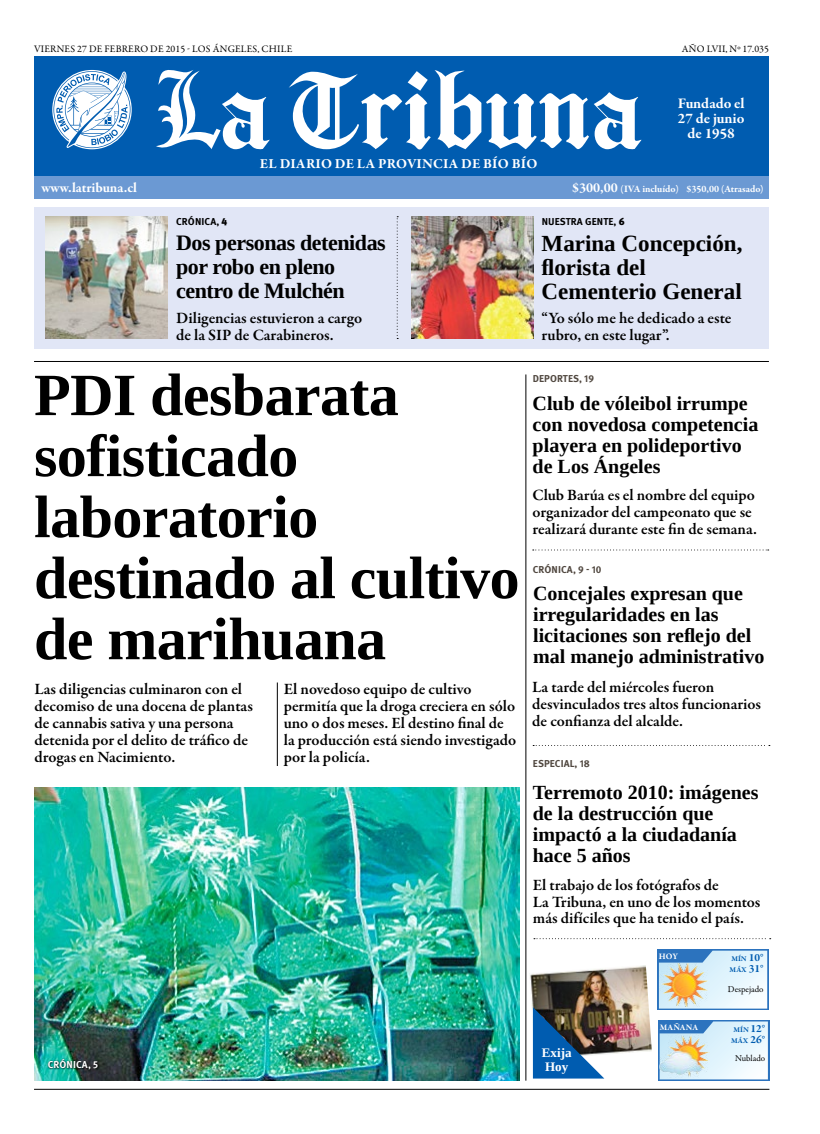
<style>
.page{position:relative;width:820px;height:1134px;background:#fff}
.page>*{position:absolute;margin:0;border:0;box-sizing:border-box;transform-origin:0 0}
.t1{font:700 60px/61px "Liberation Serif";letter-spacing:-.01em;color:#000}
.t2{font:700 23px/24px "Liberation Serif";color:#000}
.t3{font:700 22px/24px "Liberation Serif";letter-spacing:-.02em;color:#000}
.t4{font:700 20px/21px "Liberation Serif";color:#000}
.t5{font:600 16px/17px "Garamond Premr Pro";color:#000}
.t6{font:700 15px/15px "Garamond Premr Pro";letter-spacing:-.015em;color:#fff;text-align:center}
.t7{font:700 14px "Garamond Premr Pro";letter-spacing:.01em;color:#fff}
.t8{font:700 13px/14px "Liberation Serif";color:#fff}
.t9{font:10px "Garamond Premr Pro";letter-spacing:.02em;color:#000}
.t10{font:700 10px "Meta Pro";letter-spacing:.01em;color:#50473f}
.t11{font:700 10px "Garamond Premr Pro";color:#fff}
.t12{font:700 10px "Meta Pro";letter-spacing:.01em;color:#000}
.t13{font:700 10px "Meta Pro";letter-spacing:.01em;color:#fff}
.t14{font:9px "Garamond Premr Pro";color:#000}
.t15{font:700 8.5px "Garamond Premr Pro";letter-spacing:.005em;color:#fff}
.t16{font:700 7.5px/11.3px "Garamond Premr Pro";letter-spacing:.005em;color:#005cb0;text-align:center}
.s1{font-size:10px}
.s2{font-weight:900}
.s3{font-size:11.3px}
</style>
<div class="page">
<img style="left:34px;top:787px;width:485px;height:294px">
<div style="left:34px;top:56px;width:734px;height:142px;background:#005cb0"></div>
<div style="left:34px;top:177px;width:734px;height:22px;background:#6b99d3"></div>
<div style="left:34px;top:207px;width:734px;height:141px;background:#e1e6f6"></div>
<svg style="left:289px;top:70px;width:352px;height:80px"></svg>
<svg style="left:156px;top:70px;width:113px;height:79px"></svg>
<svg style="left:53px;top:71px;width:77px;height:77px"></svg>
<svg style="left:396px;top:216px;width:2px;height:123px"></svg>
<hr style="left:34px;top:361px;width:734px;height:1px;background:#000">
<img style="left:45px;top:217px;width:122px;height:121px">
<hr style="left:525px;top:374px;width:1px;height:707px;background:#000">
<hr style="left:34px;top:1089px;width:735px;height:1px;background:#000">
<img style="left:411px;top:217px;width:122px;height:121px">
<svg style="left:533px;top:745px;width:236px;height:1px"></svg>
<svg style="left:533px;top:938px;width:237px;height:1px"></svg>
<svg style="left:532px;top:549px;width:236px;height:1px"></svg>
<svg style="left:657px;top:949px;width:111px;height:61px"></svg>
<div style="left:657px;top:1020px;width:112px;height:61px;background:linear-gradient(to bottom,#d5ebf8,#eff4f9)"></div>
<svg style="left:659px;top:1021px;width:108px;height:58px"></svg>
<svg style="left:658px;top:951px;width:109px;height:57px"></svg>
<img style="left:659px;top:963px;width:50px;height:43px">
<img style="left:659px;top:1034px;width:50px;height:43px">
<hr style="left:277px;top:682px;width:1px;height:84px;background:#000">
<svg style="left:48px;top:1058px;width:52px;height:13px"></svg>
<img style="left:530px;top:965px;width:121px;height:89px">
<img style="left:532px;top:1007px;width:72px;height:71px">
<p class="t9" style="left:34px;top:43px;width:260px">VIERNES 27 DE FEBRERO DE 2015 - LOS ÁNGELES, CHILE</p>
<p class="t9" style="left:681px;top:43px;width:88px">AÑO LVII, Nº 17.035</p>
<p class="t7" style="left:260px;top:155px;width:279px">El diario de la provincia de Bío Bío</p>
<p class="t6" style="left:677px;top:96px;width:68px">Fundado el<br>27 de junio de 1958</p>
<p class="t7" style="left:41px;top:179px;width:97px">www.latribuna.cl</p>
<p class="t7" style="left:572px;top:179px;width:59px">$300,00 <span class="s1">(IVA</span></p>
<p class="t11" style="left:642px;top:182px;width:123px">incluído) $350,00 (Atrasado)</p>
<p class="t12" style="left:176px;top:215px;width:53px">CRÓNICA, <span class="s2">4</span></p>
<p class="t12" style="left:541px;top:215px;width:84px">NUESTRA GENTE, <span class="s2">6</span></p>
<h3 class="t3" style="left:176px;top:230px;width:211px">Dos personas detenidas por robo en pleno centro de Mulchén</h3>
<p class="t5" style="left:176px;top:309px;width:187px">Diligencias estuvieron a cargo de la SIP de Carabineros.</p>
<h1 class="t1" style="left:34px;top:363px;width:487px">PDI desbarata sofisticado laboratorio destinado al cultivo de marihuana</h1>
<p class="t5" style="left:35px;top:681px;width:220px">Las diligencias culminaron con el decomiso de una docena de plantas de cannabis sativa y una persona detenida por el delito de tráfico de drogas en Nacimiento.</p>
<p class="t5" style="left:284px;top:681px;width:234px">El novedoso equipo de cultivo permitía que la droga creciera en sólo uno o dos meses. El destino final de la producción está siendo investigado por la policía.</p>
<h2 class="t2" style="left:541px;top:231px;width:202px">Marina Concepción, florista del<br>Cementerio General</h2>
<p class="t5" style="left:541px;top:309px;width:191px">“Yo sólo me he dedicado a este rubro, en este lugar”.</p>
<p class="t10" style="left:532px;top:372px;width:63px">DEPORTES, 19</p>
<p class="t4" style="left:532px;top:392px;width:227px">Club de vóleibol irrumpe con novedosa competencia playera en polideportivo de Los Ángeles</p>
<p class="t5" style="left:532px;top:486px;width:226px">Club Barúa es el nombre del equipo organizador del campeonato que se realizará durante este fin de semana.</p>
<p class="t10" style="left:532px;top:563px;width:70px">CRÓNICA, 9 - 10</p>
<p class="t4" style="left:533px;top:583px;width:233px">Concejales expresan que irregularidades en las licitaciones son reflejo del mal manejo administrativo</p>
<p class="t5" style="left:532px;top:679px;width:230px">La tarde del miércoles fueron desvinculados tres altos funcionarios de confianza del alcalde.</p>
<p class="t10" style="left:532px;top:757px;width:59px">ESPECIAL, 18</p>
<p class="t4" style="left:532px;top:781px;width:227px">Terremoto 2010: imágenes de la destrucción que impactó a la ciudadanía hace 5 años</p>
<p class="t5" style="left:532px;top:876px;width:229px">El trabajo de los fotógrafos de<br>La Tribuna, en uno de los momentos más difíciles que ha tenido el país.</p>
<p class="t15" style="left:658px;top:951px;width:21px">HOY</p>
<p class="t16" style="left:729px;top:953px;width:36px;text-align:left">MÍN <span class="s3">10°<br></span>MÁX <span class="s3">31°</span></p>
<p class="t14" style="left:727px;top:984px;width:37px">DESPEJADO</p>
<p class="t15" style="left:659px;top:1021px;width:28px">MAÑANA</p>
<p class="t16" style="left:730px;top:1024px;width:36px">MÍN <span class="s3">12°<br></span>MÁX <span class="s3">26°</span></p>
<p class="t13" style="left:48px;top:1058px;width:52px">CRÓNICA, 5</p>
<p class="t8" style="left:541px;top:1045px;width:31px">Exija<br>Hoy</p>
<p class="t14" style="left:734px;top:1053px;width:32px">NUBLADO</p>
</div>
